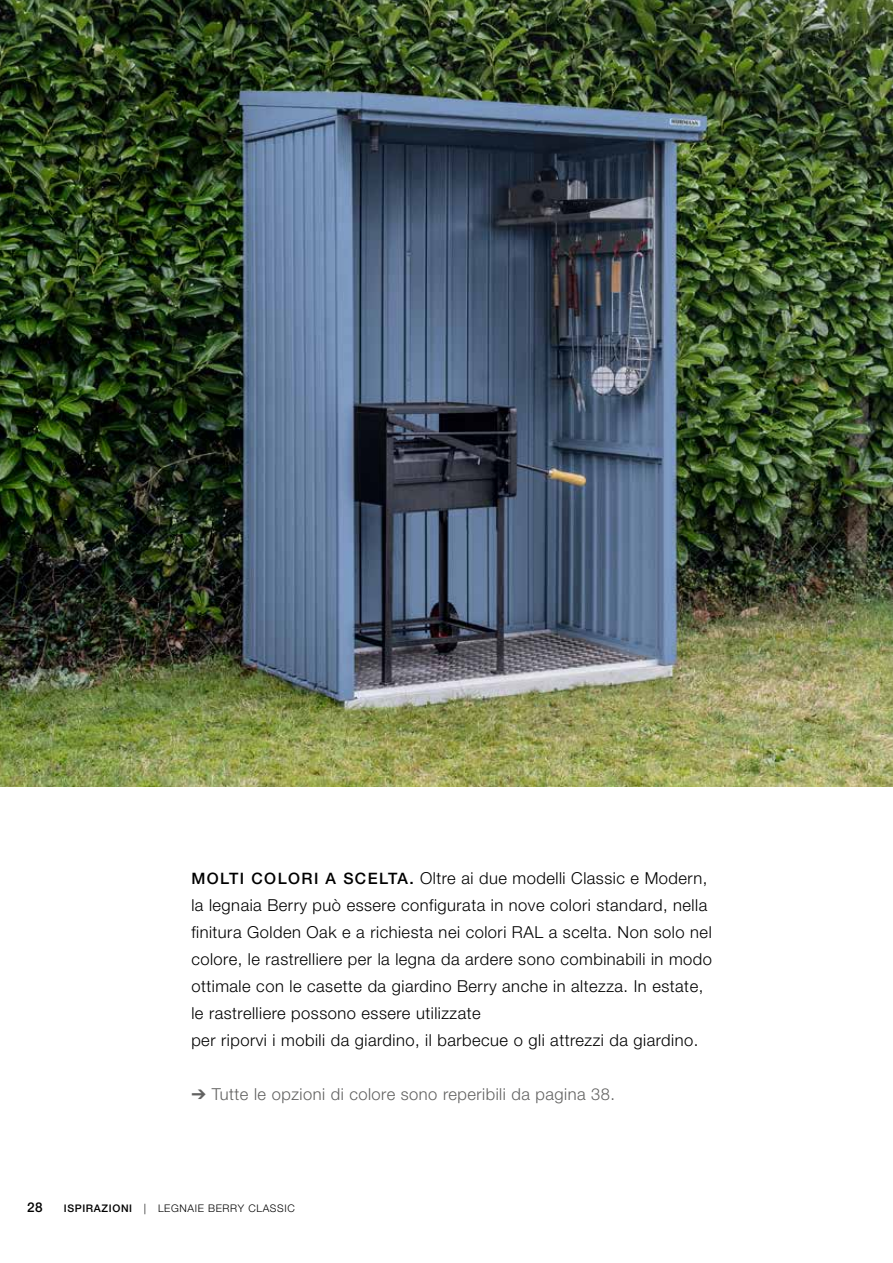
<style>
.page{position:relative;width:893px;height:1263px;background:#fff}
.page>*{position:absolute;margin:0;border:0;box-sizing:border-box;transform-origin:0 0}
.t1{font:300 16.5px/27px "Hoermann Helvetica Neue";letter-spacing:.03em;color:#000}
.t2{font:300 16.5px "Hoermann Helvetica Neue";letter-spacing:.03em;color:#626261}
.t3{font:500 13.5px "Hoermann Helvetica Neue";color:#000}
.t4{font:300 10.5px "Hoermann Helvetica Neue";letter-spacing:.06em;color:#000}
.s1{font-weight:500;font-size:15.75px}
.s2{font-weight:500}
</style>
<div class="page">
<img style="left:0;top:0;width:893px;height:787px">
<p class="t1" style="left:191px;top:863px;width:522px"><span class="s1">MOLTI COLORI A SCELTA.</span> Oltre ai due modelli Classic e Modern, la legnaia Berry può essere configurata in nove colori standard, nella finitura Golden Oak e a richiesta nei colori RAL a scelta. Non solo nel colore, le rastrelliere per la legna da ardere sono combinabili in modo ottimale con le casette da giardino Berry anche in altezza. In estate, le rastrelliere possono essere utilizzate<br>per riporvi i mobili da giardino, il barbecue o gli attrezzi da giardino.</p>
<p class="t2" style="left:191px;top:1082px;width:425px">➔ Tutte le opzioni di colore sono reperibili da pagina 38.</p>
<p class="t3" style="left:27px;top:1198px;width:17px">28</p>
<p class="t4" style="left:64px;top:1201px;width:232px"><span class="s2">ISPIRAZIONI</span> | LEGNAIE BERRY CLASSIC</p>
</div>
